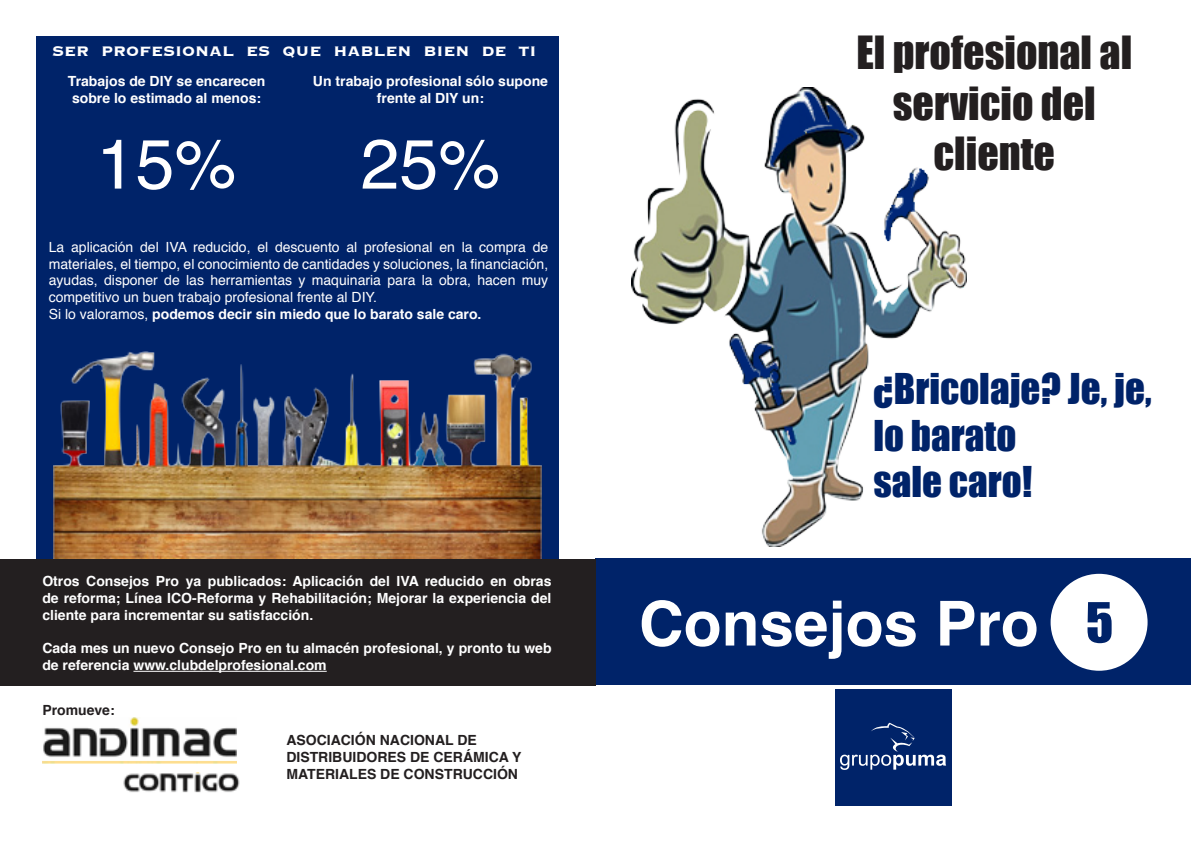
<style>
.page{position:relative;width:1191px;height:842px;background:#fff}
.page>*{position:absolute;margin:0;border:0;box-sizing:border-box;transform-origin:0 0}
.Num_grandes{font:70px "Helvetica";color:#fff}
.t1{font:700 62px "Helvetica";color:#fff}
.Número{font:51px "Impact";color:#002369}
.t2{font:42px/50.4px "Impact";color:#231f20;text-align:center}
.Consejo{font:39px/46.8px "Impact";color:#002369}
.t3{font:700 18px "Copperplate";color:#fff}
.Texto_naranja_negrit{font:700 14px/16.8px "Helvetica";color:#fff;text-align:justify}
.Texto_normal{font:14px/16.8px "Helvetica";color:#fff;text-align:justify}
.Texto_normal_negrita{font:700 14px/16.8px "Helvetica";color:#fff}
.Básica_peq{font:700 14px/16.8px "Helvetica";color:#231f20}
.Texto_normal-2{font:700 14px "Helvetica";color:#fff}
.s1{font-weight:400}
</style>
<div class="page">
<div style="left:595px;top:558px;width:595px;height:127px;background:#002369"></div>
<div style="left:36px;top:36px;width:523px;height:523px;background:#002369"></div>
<div style="left:0;top:559px;width:595px;height:126px;background:#231f20"></div>
<div style="left:1050px;top:574px;width:97px;height:97px;background:#fff;border-radius:50%"></div>
<img style="left:54px;top:351px;width:488px;height:208px">
<div style="left:835px;top:690px;width:116px;height:116px;background:#002369"></div>
<svg style="left:840px;top:723px;width:106px;height:47px"></svg>
<img style="left:631px;top:88px;width:335px;height:459px">
<img style="left:42px;top:717px;width:195px;height:46px">
<img style="left:123px;top:772px;width:117px;height:21px">
<hr style="left:133px;top:671px;width:194px;height:1px;background:#fff">
<p class="t3" style="left:52px;top:40px;width:486px">SER PROFESIONAL ES QUE HABLEN BIEN DE TI</p>
<p class="Texto_normal_negrita" style="left:68px;top:73px;width:199px">Trabajos de DIY se encarecen sobre lo estimado al menos:</p>
<p class="Texto_normal_negrita" style="left:313px;top:73px;width:236px;text-align:center">Un trabajo profesional sólo supone frente al DIY un:</p>
<p class="Num_grandes" style="left:97px;top:110px;width:142px">15%</p>
<p class="Num_grandes" style="left:360px;top:110px;width:142px">25%</p>
<p class="Texto_normal" style="left:49px;top:239px;width:501px">La aplicación del IVA reducido, el descuento al profesional en la compra de materiales, el tiempo, el conocimiento de cantidades y soluciones, la financiación, ayudas, disponer de las herramientas y maquinaria para la obra, hacen muy competitivo un buen trabajo profesional frente al DIY.</p>
<p class="Texto_normal-2" style="left:49px;top:303px;width:434px"><span class="s1">Si lo valoramos,</span> podemos decir sin miedo que lo barato sale caro.</p>
<p class="Texto_naranja_negrit" style="left:42px;top:573px;width:510px">Otros Consejos Pro ya publicados: Aplicación del IVA reducido en obras de reforma; Línea ICO-Reforma y Rehabilitación; Mejorar la experiencia del cliente para incrementar su satisfacción.</p>
<p class="Texto_naranja_negrit" style="left:42px;top:640px;width:510px">Cada mes un nuevo Consejo Pro en tu almacén profesional, y pronto tu web de referencia www.clubdelprofesional.com</p>
<p class="Básica_peq" style="left:42px;top:702px;width:74px">Promueve:</p>
<p class="Básica_peq" style="left:286px;top:732px;width:236px">ASOCIACIÓN NACIONAL DE<br>DISTRIBUIDORES DE CERÁMICA Y<br>MATERIALES DE CONSTRUCCIÓN</p>
<h3 class="t2" style="left:856px;top:26px;width:277px">El profesional al servicio del cliente</h3>
<p class="Consejo" style="left:873px;top:364px;width:280px">¿Bricolaje? Je, je,</p>
<p class="Consejo" style="left:873px;top:411px;width:160px">lo barato sale caro!</p>
<h2 class="t1" style="left:639px;top:574px;width:401px">Consejos Pro</h2>
<p class="Número" style="left:1085px;top:583px;width:29px">5</p>
</div>
